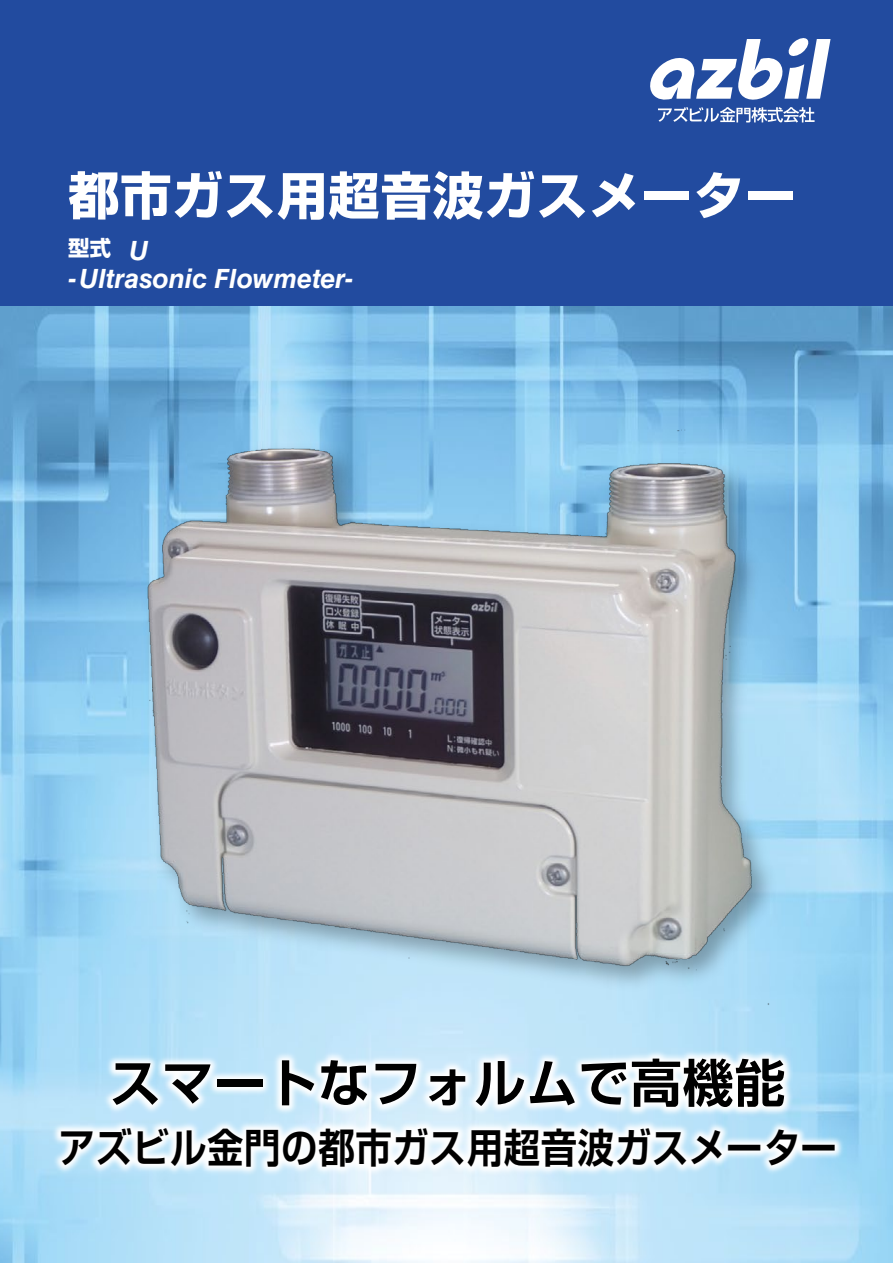
<style>
.page{position:relative;width:893px;height:1263px;background:#fff}
.page>*{position:absolute;margin:0;border:0;box-sizing:border-box;transform-origin:0 0}
.t1{font:700 51px "Shin Go Pr 5";letter-spacing:.02em;color:#fff}
.t2{font:700 51px "Shin Go Pr 5 De";letter-spacing:.02em;color:#000}
.t3{font:700 40.35px "Shin Go Pr 5 De";letter-spacing:.02em;color:#000;scale:.9 1}
.t4{font:italic 700 26.55px "Helvetica LT Std";color:#fff}
.t5{font:700 21.3px "Shin Go Pr 5";color:#fff}
.s1{font-family:"Helvetica LT Std";font-style:italic;font-size:26.55px}
</style>
<div class="page">
<img style="left:0;top:306px;width:893px;height:957px">
<div style="left:0;top:0;width:893px;height:306px;background:#224b9f"></div>
<img style="left:0;top:354px;width:893px;height:642px">
<img style="left:0;top:996px;width:893px;height:233px">
<svg style="left:650px;top:38px;width:180px;height:85px"></svg>
<p class="t1" style="left:68px;top:155px;width:729px">都市ガス用超音波ガスメーター</p>
<p class="t5" style="left:68px;top:231px;width:81px">型式 <span class="s1">U</span></p>
<p class="t4" style="left:68px;top:262px;width:287px">-Ultrasonic Flowmeter-</p>
<p class="t2" style="left:110px;top:1041px;width:677px">スマートなフォルムで高機能</p>
<p class="t3" style="left:59px;top:1114px;width:866px">アズビル金門の都市ガス用超音波ガスメーター</p>
</div>
